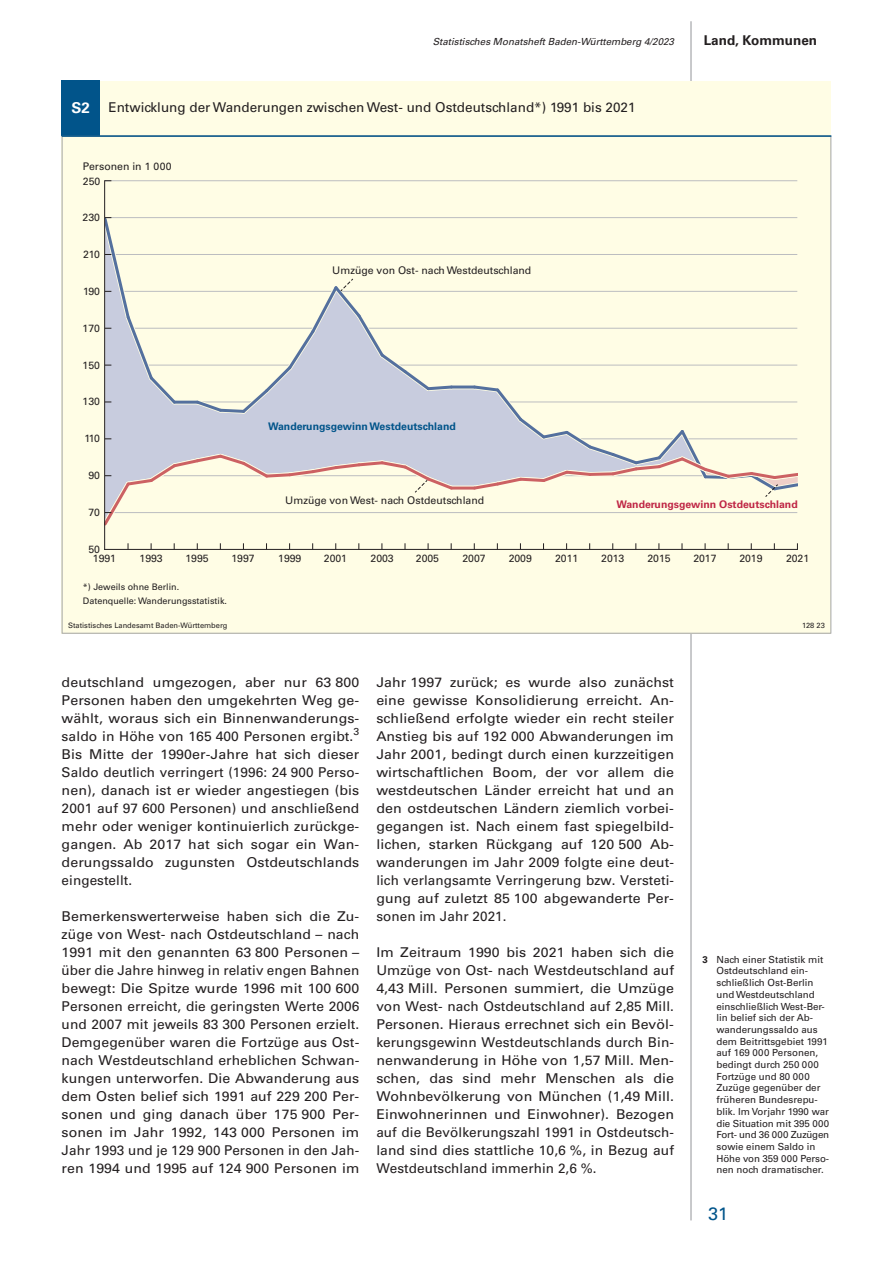
<style>
.page{position:relative;width:893px;height:1263px;background:#fff}
.page>*{position:absolute;margin:0;border:0;box-sizing:border-box;transform-origin:0 0}
.t1{font:18px "Univers";color:#01548a}
.Fließtext{font:13.5px/18px "Univers";letter-spacing:.005em;color:#231f20;text-align:justify;scale:1.05 1}
.Fließtext-2{font:13.5px "Univers";letter-spacing:.005em;color:#231f20}
.t2{font:700 13.5px "Univers";color:#231f20}
.t3{font:10.5px "Univers";color:#231f20}
.t4{font:700 10.5px "Univers";color:#01548a}
.t5{font:700 10.5px "Univers";color:#bf2645}
.t6{font:9.75px/11.7px "Univers";color:#231f20}
.t7{font:italic 9.75px "Univers";color:#231f20}
.t8{font:9px/13.5px "Univers";color:#231f20}
.t9{font:7.5px "Univers";color:#231f20}
.s1{font-weight:700;font-size:15px;color:#fff}
.s2{font-weight:700}
</style>
<div class="page">
<hr style="left:691px;top:21px;width:1px;height:1199px;background:#939598">
<div style="left:62px;top:81px;width:769px;height:553px;background:#fffde5"></div>
<div style="left:62px;top:81px;width:38px;height:55px;background:#01548a"></div>
<svg style="left:62px;top:137px;width:769px;height:497px"></svg>
<hr style="left:105px;top:512px;width:692px;height:1px;background:#bcbdc0">
<hr style="left:105px;top:365px;width:692px;height:1px;background:#bcbdc0">
<hr style="left:105px;top:328px;width:692px;height:1px;background:#bcbdc0">
<hr style="left:105px;top:291px;width:692px;height:1px;background:#bcbdc0">
<hr style="left:105px;top:254px;width:692px;height:1px;background:#bcbdc0">
<hr style="left:105px;top:217px;width:692px;height:1px;background:#bcbdc0">
<hr style="left:105px;top:180px;width:692px;height:1px;background:#bcbdc0">
<svg style="left:105px;top:219px;width:595px;height:305px"></svg>
<hr style="left:174px;top:400px;width:23px;height:4px;background:#c3cccc">
<hr style="left:451px;top:385px;width:23px;height:4px;background:#a2b0be">
<hr style="left:174px;top:401px;width:23px;height:3px;background:#54709e">
<hr style="left:451px;top:385px;width:23px;height:3px;background:#54709e">
<hr style="left:451px;top:486px;width:23px;height:4px;background:#e8b9ac">
<hr style="left:451px;top:487px;width:23px;height:3px;background:#cc6163">
<hr style="left:105px;top:549px;width:692px;height:1px;background:#231f20">
<div style="left:798px;top:453px;width:6px;height:50px;background:#fffde5"></div>
<svg style="left:99px;top:213px;width:82px;height:196px"></svg>
<hr style="left:104px;top:181px;width:1px;height:368px;background:#231f20">
<hr style="left:62px;top:135px;width:769px;height:2px;background:#01548a">
<svg style="left:191px;top:278px;width:265px;height:140px"></svg>
<svg style="left:469px;top:382px;width:334px;height:115px"></svg>
<svg style="left:99px;top:450px;width:358px;height:80px"></svg>
<p class="t7" style="left:433px;top:35px;width:243px">Statistisches Monatsheft Baden-Württemberg 4/2023</p>
<p class="t2" style="left:704px;top:32px;width:115px">Land, Kommunen</p>
<p class="Fließtext-2" style="left:72px;top:99px;width:565px"><span class="s1">S2</span> Entwicklung der Wanderungen zwischen West- und Ostdeutschland*) 1991 bis 2021</p>
<p class="t3" style="left:83px;top:160px;width:90px">Personen in 1 000</p>
<p class="t3" style="left:83px;top:175px;width:19px">250</p>
<p class="t3" style="left:82px;top:211px;width:19px">230</p>
<p class="t3" style="left:83px;top:248px;width:18px">210</p>
<p class="t3" style="left:83px;top:285px;width:18px">190</p>
<p class="t3" style="left:83px;top:322px;width:19px">170</p>
<p class="t3" style="left:83px;top:359px;width:19px">150</p>
<p class="t3" style="left:83px;top:395px;width:19px">130</p>
<p class="t3" style="left:84px;top:432px;width:17px">110</p>
<p class="t3" style="left:88px;top:469px;width:13px">90</p>
<p class="t3" style="left:88px;top:506px;width:13px">70</p>
<p class="t3" style="left:88px;top:543px;width:13px">50</p>
<p class="t3" style="left:332px;top:264px;width:201px">Umzüge von Ost- nach Westdeutschland</p>
<p class="t4" style="left:268px;top:420px;width:189px">Wanderungsgewinn Westdeutschland</p>
<p class="t3" style="left:285px;top:494px;width:201px">Umzüge von West- nach Ostdeutschland</p>
<p class="t5" style="left:616px;top:498px;width:183px">Wanderungsgewinn Ostdeutschland</p>
<p class="t3" style="left:93px;top:552px;width:25px">1991</p>
<p class="t3" style="left:140px;top:552px;width:25px">1993</p>
<p class="t3" style="left:185px;top:552px;width:25px">1995</p>
<p class="t3" style="left:231px;top:552px;width:25px">1997</p>
<p class="t3" style="left:278px;top:552px;width:25px">1999</p>
<p class="t3" style="left:324px;top:552px;width:25px">2001</p>
<p class="t3" style="left:371px;top:552px;width:25px">2003</p>
<p class="t3" style="left:416px;top:552px;width:25px">2005</p>
<p class="t3" style="left:462px;top:552px;width:25px">2007</p>
<p class="t3" style="left:509px;top:552px;width:25px">2009</p>
<p class="t3" style="left:555px;top:552px;width:25px">2011</p>
<p class="t3" style="left:601px;top:552px;width:25px">2013</p>
<p class="t3" style="left:647px;top:552px;width:25px">2015</p>
<p class="t3" style="left:693px;top:552px;width:25px">2017</p>
<p class="t3" style="left:739px;top:552px;width:25px">2019</p>
<p class="t3" style="left:786px;top:552px;width:25px">2021</p>
<p class="t8" style="left:83px;top:581px;width:146px">*) Jeweils ohne Berlin.<br>Datenquelle: Wanderungsstatistik.</p>
<p class="t9" style="left:68px;top:620px;width:161px">Statistisches Landesamt Baden-Württemberg</p>
<p class="t9" style="left:802px;top:620px;width:24px">128 23</p>
<p class="Fließtext" style="left:62px;top:673px;width:285px">deutschland umgezogen, aber nur 63 800<br>Personen haben den umgekehrten Weg ge&shy;wählt, woraus sich ein Binnenwanderungs&shy;saldo in Höhe von 165 400 Personen ergibt.<sup>3<br></sup>Bis Mitte der 1990er-Jahre hat sich dieser Saldo deutlich verringert (1996: 24 900 Perso&shy;nen), danach ist er wieder angestiegen (bis 2001 auf 97 600 Personen) und anschließend mehr oder weniger kontinuierlich zurückge&shy;gangen. Ab 2017 hat sich sogar ein Wan&shy;derungssaldo zugunsten Ostdeutschlands eingestellt.</p>
<p class="Fließtext" style="left:62px;top:907px;width:285px">Bemerkenswerterweise haben sich die Zu&shy;züge von West- nach Ostdeutschland – nach 1991 mit den genannten 63 800 Personen – über die Jahre hinweg in relativ engen Bahnen bewegt: Die Spitze wurde 1996 mit 100 600<br>Personen erreicht, die geringsten Werte 2006 und 2007 mit jeweils 83 300 Personen erzielt.<br>Demgegenüber waren die Fortzüge aus Ost&shy;nach Westdeutschland erheblichen Schwan&shy;kungen unterworfen. Die Abwanderung aus dem Osten belief sich 1991 auf 229 200 Per&shy;sonen und ging danach über 175 900 Per&shy;sonen im Jahr 1992, 143 000 Personen im Jahr 1993 und je 129 900 Personen in den Jah&shy;ren 1994 und 1995 auf 124 900 Personen im</p>
<p class="Fließtext" style="left:376px;top:673px;width:285px">Jahr 1997 zurück; es wurde also zunächst eine gewisse Konsolidierung erreicht. An&shy;schließend erfolgte wieder ein recht steiler Anstieg bis auf 192 000 Abwanderungen im Jahr 2001, bedingt durch einen kurzzeitigen wirtschaftlichen Boom, der vor allem die westdeutschen Länder erreicht hat und an den ostdeutschen Ländern ziemlich vorbei&shy;gegangen ist. Nach einem fast spiegelbild&shy;lichen, starken Rückgang auf 120 500 Ab&shy;wanderungen im Jahr 2009 folgte eine deut&shy;lich verlangsamte Verringerung bzw. Versteti&shy;gung auf zuletzt 85 100 abgewanderte Per&shy;sonen im Jahr 2021.</p>
<p class="Fließtext" style="left:376px;top:943px;width:285px">Im Zeitraum 1990 bis 2021 haben sich die Umzüge von Ost- nach Westdeutschland auf 4,43 Mill. Personen summiert, die Umzüge von West- nach Ostdeutschland auf 2,85 Mill.<br>Personen. Hieraus errechnet sich ein Bevöl&shy;kerungsgewinn Westdeutschlands durch Bin&shy;nenwanderung in Höhe von 1,57 Mill. Men&shy;schen, das sind mehr Menschen als die Wohnbevölkerung von München (1,49 Mill.<br>Einwohnerinnen und Einwohner). Bezogen auf die Bevölkerungszahl 1991 in Ostdeutsch&shy;land sind dies stattliche 10,6 %, in Bezug auf Westdeutschland immerhin 2,6 %.</p>
<p class="t6" style="left:716px;top:953px;width:114px;text-indent:-14px"><span class="s2">3</span> Nach einer Statistik mit<br>Ostdeutschland ein&shy;schließlich Ost-Berlin und Westdeutschland einschließlich West-Ber&shy;lin belief sich der Ab&shy;wanderungssaldo aus dem Beitrittsgebiet 1991 auf 169 000 Personen, bedingt durch 250 000<br>Fortzüge und 80 000<br>Zuzüge gegenüber der früheren Bundesrepu&shy;blik. Im Vorjahr 1990 war die Situation mit 395 000<br>Fort- und 36 000 Zuzügen sowie einem Saldo in<br>Höhe von 359 000 Perso&shy;nen noch dramatischer.</p>
<h1 class="t1" style="left:708px;top:1203px;width:22px">31</h1>
</div>
